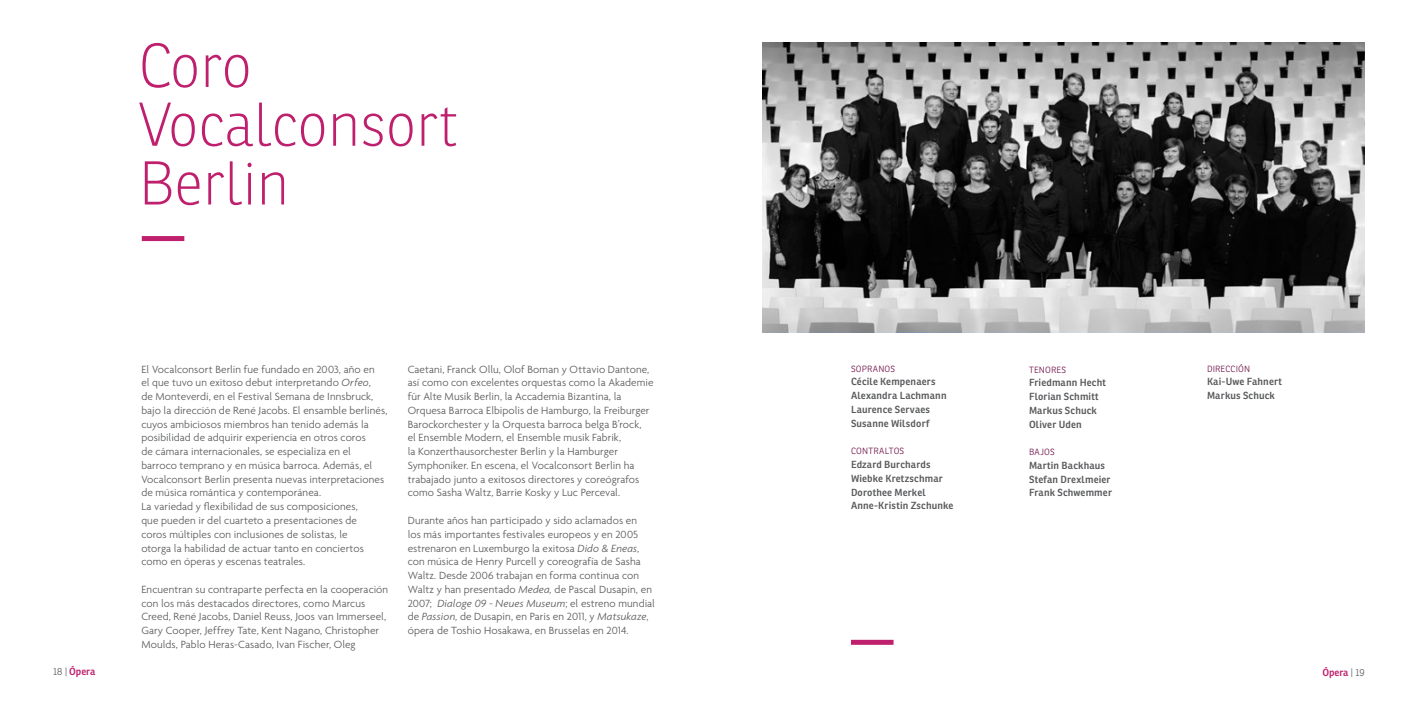
<style>
.page{position:relative;width:1418px;height:709px;background:#fff}
.page>*{position:absolute;margin:0;border:0;box-sizing:border-box;transform-origin:0 0}
.t1{font:100 60px/58.8px "Ronnia";color:#bf206e}
.t2{font:300 11.25px/13.8px "Agenda";letter-spacing:.005em;color:#58595b}
.t3{font:600 10px/13.8px "Ronnia";letter-spacing:.015em;color:#58595b}
.t4{font:600 10px "Ronnia";color:#bf206e}
.t5{font:300 8.75px "Ronnia";letter-spacing:.02em;color:#6c0d45}
.s1{font-style:italic}
.s2{font-weight:300;color:#58595b}
</style>
<div class="page">
<img style="left:762px;top:43px;width:602px;height:289px">
<div style="left:851px;top:640px;width:42px;height:5px;background:#bf206e"></div>
<div style="left:142px;top:236px;width:42px;height:5px;background:#bf206e"></div>
<h1 class="t1" style="left:138px;top:36px;width:321px">Coro<br>Vocalconsort<br>Berlin</h1>
<p class="t2" style="left:141px;top:362px;width:248px">El Vocalconsort Berlin fue fundado en 2003, año en<br>el que tuvo un exitoso debut interpretando <span class="s1">Orfeo</span>,<br>de Monteverdi, en el Festival Semana de Innsbruck, bajo la dirección de René Jacobs. El ensamble berlinés, cuyos ambiciosos miembros han tenido además la posibilidad de adquirir experiencia en otros coros<br>de cámara internacionales, se especializa en el barroco temprano y en música barroca. Además, el Vocalconsort Berlin presenta nuevas interpretaciones de música romántica y contemporánea.<br>La variedad y flexibilidad de sus composiciones,<br>que pueden ir del cuarteto a presentaciones de<br>coros múltiples con inclusiones de solistas, le<br>otorga la habilidad de actuar tanto en conciertos como en óperas y escenas teatrales.</p>
<p class="t2" style="left:141px;top:582px;width:248px">Encuentran su contraparte perfecta en la cooperación con los más destacados directores, como Marcus Creed, René Jacobs, Daniel Reuss, Joos van Immerseel, Gary Cooper, Jeffrey Tate, Kent Nagano, Christopher Moulds, Pablo Heras-Casado, Ivan Fischer, Oleg</p>
<p class="t2" style="left:408px;top:362px;width:247px">Caetani, Franck Ollu, Olof Boman y Ottavio Dantone, así como con excelentes orquestas como la Akademie für Alte Musik Berlin, la Accademia Bizantina, la Orquesa Barroca Elbipolis de Hamburgo, la Freiburger Barockorchester y la Orquesta barroca belga B’rock,<br>el Ensemble Modern, el Ensemble musik Fabrik,<br>la Konzerthausorchester Berlin y la Hamburger Symphoniker. En escena, el Vocalconsort Berlin ha trabajado junto a exitosos directores y coreógrafos como Sasha Waltz, Barrie Kosky y Luc Perceval.</p>
<p class="t2" style="left:408px;top:513px;width:249px">Durante años han participado y sido aclamados en<br>los más importantes festivales europeos y en 2005 estrenaron en Luxemburgo la exitosa <span class="s1">Dido &amp; Eneas</span>, con música de Henry Purcell y coreografía de Sasha Waltz. Desde 2006 trabajan en forma continua con Waltz y han presentado <span class="s1">Medea,</span> de Pascal Dusapin, en 2007; <span class="s1">Dialoge 09 - Neues Museum</span>; el estreno mundial de <span class="s1">Passion</span>, de Dusapin, en Paris en 2011, y <span class="s1">Matsukaze</span>, ópera de Toshio Hosakawa, en Brusselas en 2014.</p>
<p class="t5" style="left:851px;top:363px;width:46px">SOPRANOS</p>
<p class="t3" style="left:851px;top:375px;width:97px">Cécile Kempenaers<br>Alexandra Lachmann<br>Laurence Servaes<br>Susanne Wilsdorf</p>
<p class="t5" style="left:851px;top:446px;width:55px">CONTRALTOS</p>
<p class="t3" style="left:851px;top:457px;width:104px">Edzard Burchards<br>Wiebke Kretzschmar<br>Dorothee Merkel<br>Anne-Kristin Zschunke</p>
<p class="t5" style="left:1029px;top:364px;width:39px">TENORES</p>
<p class="t3" style="left:1029px;top:376px;width:79px">Friedmann Hecht<br>Florian Schmitt<br>Markus Schuck<br>Oliver Uden</p>
<p class="t5" style="left:1029px;top:447px;width:27px">BAJOS</p>
<p class="t3" style="left:1029px;top:458px;width:84px">Martin Backhaus<br>Stefan Drexlmeier<br>Frank Schwemmer</p>
<p class="t5" style="left:1206px;top:363px;width:45px">DIRECCIÓN</p>
<p class="t3" style="left:1206px;top:375px;width:77px">Kai-Uwe Fahnert<br>Markus Schuck</p>
<p class="t4" style="left:53px;top:665px;width:44px"><span class="s2">18 |</span> Ópera</p>
<p class="t4" style="left:1322px;top:666px;width:44px">Ópera <span class="s2">| 19</span></p>
</div>
